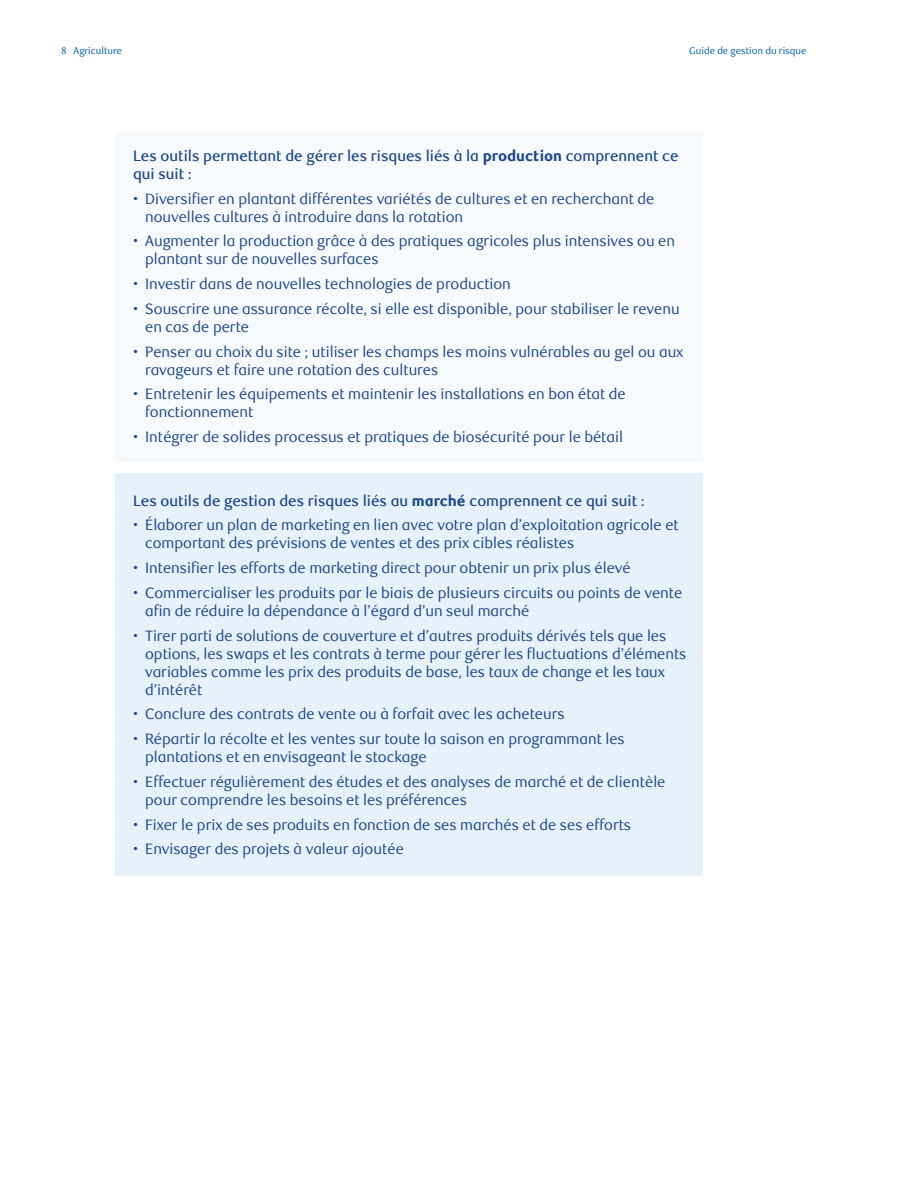
<style>
.page{position:relative;width:918px;height:1188px;background:#fff}
.page>*{position:absolute;margin:0;border:0;box-sizing:border-box;transform-origin:0 0}
.Headline_-_36pt{font:15px/18px "RBC Display";color:#19468d}
.Headline_-_36pt-2{font:500 15px/18px "RBC Display";color:#19468d}
.t1{font:9.75px "RBC Display";color:#0060a9}
.s1{font-weight:800}
</style>
<div class="page">
<div style="left:116px;top:132px;width:587px;height:329px;background:#f7fafd"></div>
<div style="left:116px;top:474px;width:587px;height:402px;background:#e7f1fa"></div>
<p class="t1" style="left:62px;top:45px;width:62px">8 Agriculture</p>
<p class="t1" style="left:689px;top:45px;width:119px">Guide de gestion du risque</p>
<p class="Headline_-_36pt-2" style="left:133px;top:147px;width:547px">Les outils permettant de gérer les risques liés à la <span class="s1">production</span> comprennent ce qui suit :</p>
<p class="Headline_-_36pt" style="left:145px;top:190px;width:511px;text-indent:-12px">• Diversifier en plantant différentes variétés de cultures et en recherchant de nouvelles cultures à introduire dans la rotation</p>
<p class="Headline_-_36pt" style="left:145px;top:233px;width:531px;text-indent:-12px">• Augmenter la production grâce à des pratiques agricoles plus intensives ou en plantant sur de nouvelles surfaces</p>
<p class="Headline_-_36pt" style="left:133px;top:275px;width:379px">• Investir dans de nouvelles technologies de production</p>
<p class="Headline_-_36pt" style="left:145px;top:300px;width:536px;text-indent:-12px">• Souscrire une assurance récolte, si elle est disponible, pour stabiliser le revenu en cas de perte</p>
<p class="Headline_-_36pt" style="left:145px;top:343px;width:540px;text-indent:-12px">• Penser au choix du site ; utiliser les champs les moins vulnérables au gel ou aux ravageurs et faire une rotation des cultures</p>
<p class="Headline_-_36pt" style="left:145px;top:386px;width:482px;text-indent:-12px">• Entretenir les équipements et maintenir les installations en bon état de fonctionnement</p>
<p class="Headline_-_36pt" style="left:133px;top:428px;width:491px">• Intégrer de solides processus et pratiques de biosécurité pour le bétail</p>
<p class="Headline_-_36pt-2" style="left:133px;top:492px;width:513px">Les outils de gestion des risques liés au <span class="s1">marché</span> comprennent ce qui suit :</p>
<p class="Headline_-_36pt" style="left:145px;top:517px;width:535px;text-indent:-12px">• Élaborer un plan de marketing en lien avec votre plan d’exploitation agricole et comportant des prévisions de ventes et des prix cibles réalistes</p>
<p class="Headline_-_36pt" style="left:133px;top:559px;width:499px">• Intensifier les efforts de marketing direct pour obtenir un prix plus élevé</p>
<p class="Headline_-_36pt" style="left:145px;top:584px;width:539px;text-indent:-12px">• Commercialiser les produits par le biais de plusieurs circuits ou points de vente afin de réduire la dépendance à l’égard d’un seul marché</p>
<p class="Headline_-_36pt" style="left:145px;top:627px;width:543px;text-indent:-12px">• Tirer parti de solutions de couverture et d’autres produits dérivés tels que les options, les swaps et les contrats à terme pour gérer les fluctuations d’éléments variables comme les prix des produits de base, les taux de change et les taux d’intérêt</p>
<p class="Headline_-_36pt" style="left:133px;top:706px;width:433px">• Conclure des contrats de vente ou à forfait avec les acheteurs</p>
<p class="Headline_-_36pt" style="left:145px;top:730px;width:481px;text-indent:-12px">• Répartir la récolte et les ventes sur toute la saison en programmant les plantations et en envisageant le stockage</p>
<p class="Headline_-_36pt" style="left:145px;top:773px;width:522px;text-indent:-12px">• Effectuer régulièrement des études et des analyses de marché et de clientèle pour comprendre les besoins et les préférences</p>
<p class="Headline_-_36pt" style="left:133px;top:816px;width:500px">• Fixer le prix de ses produits en fonction de ses marchés et de ses efforts</p>
<p class="Headline_-_36pt" style="left:133px;top:841px;width:272px">• Envisager des projets à valeur ajoutée</p>
</div>
